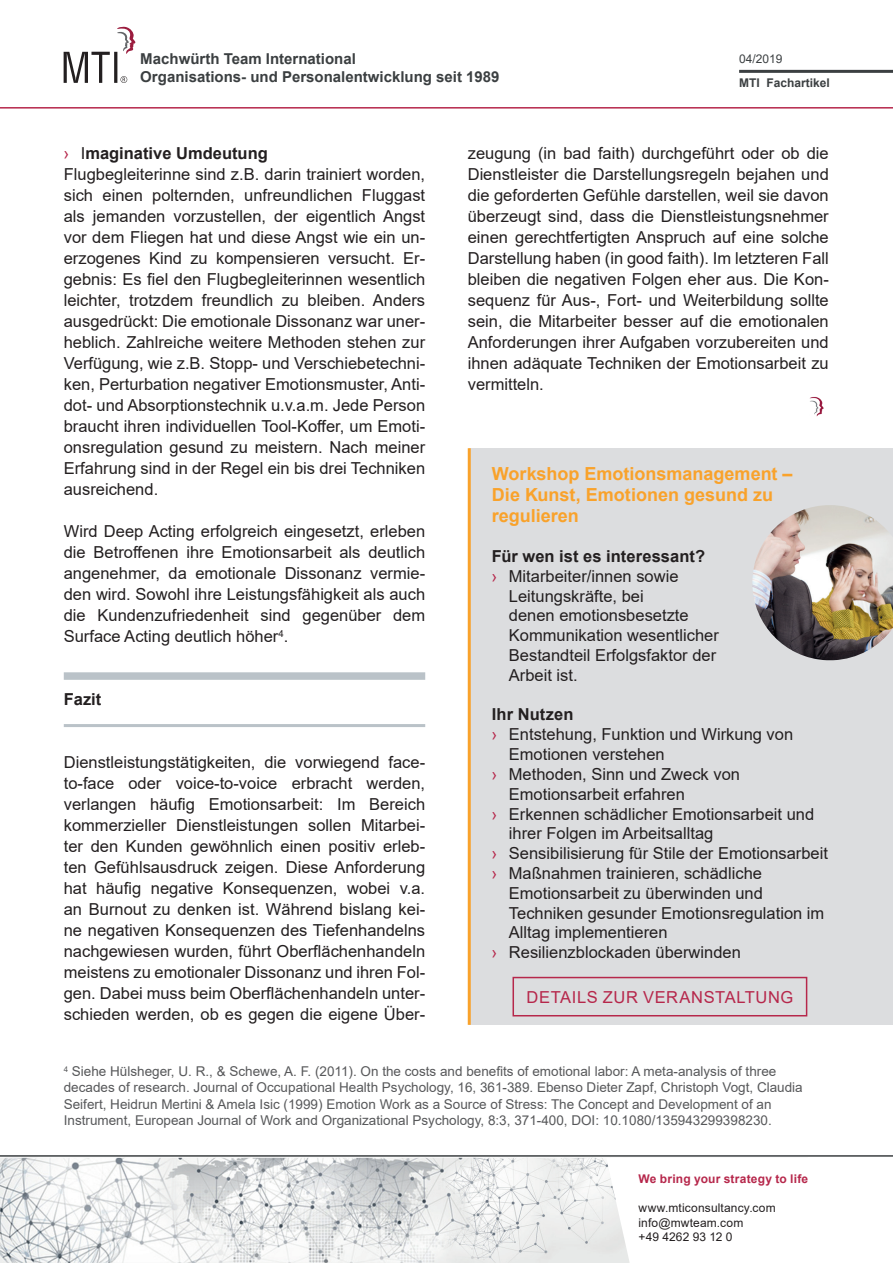
<style>
.page{position:relative;width:893px;height:1263px;background:#fff}
.page>*{position:absolute;margin:0;border:0;box-sizing:border-box;transform-origin:0 0}
.t1{font:700 18px/21px "Arial";color:#f9a22b}
.t2{font:16.5px/21px "Arial";color:#231f20;text-align:justify}
.t3{font:700 16.5px "Arial";letter-spacing:.005em;color:#231f20}
.t4{font:16.5px "Arial";letter-spacing:.04em;color:#b6274b}
.t5{font:700 15px/18px "Arial";color:#3b3f41}
.t6{font:13.5px/16.2px "Arial";color:#57585a}
.t7{font:12px/14.4px "Arial";letter-spacing:.01em;color:#231f20}
.t8{font:700 12px "Arial";letter-spacing:.015em;color:#b6274b}
.t9{font:700 12px "Arial";color:#3b3f41}
.t10{font:12px "Arial";color:#3b3f41}
.s1{color:#b6274b}
.s2{font-weight:700}
</style>
<div class="page">
<img style="left:0;top:1158px;width:606px;height:105px">
<svg style="left:606px;top:1163px;width:24px;height:100px"></svg>
<hr style="left:0;top:1155px;width:893px;height:2px;background:#3b3f41">
<hr style="left:0;top:107px;width:893px;height:2px;background:#b6274b">
<hr style="left:739px;top:70px;width:154px;height:3px;background:#3b3f41">
<svg style="left:64px;top:27px;width:71px;height:56px"></svg>
<hr style="left:64px;top:724px;width:361px;height:3px;background:#bac2c8">
<div style="left:64px;top:672px;width:361px;height:8px;background:#bac2c8"></div>
<img style="left:809px;top:397px;width:15px;height:20px">
<div style="left:469px;top:448px;width:424px;height:577px;background:#dcdddf"></div>
<hr style="left:468px;top:448px;width:3px;height:577px;background:#f9a22b">
<div style="left:512px;top:977px;width:295px;height:39px;border:2px solid #b6274b"></div>
<img style="left:752px;top:505px;width:141px;height:155px">
<p class="t5" style="left:140px;top:50px;width:361px">Machwürth Team International<br>Organisations- und Personalentwicklung seit 1989</p>
<p class="t10" style="left:739px;top:51px;width:45px">04/2019</p>
<p class="t9" style="left:739px;top:74px;width:92px">MTI Fachartikel</p>
<p class="t2" style="left:64px;top:143px;width:363px;text-align:left"><span class="s1">›</span> I<span class="s2">maginative Umdeutung<br></span>Flugbegleiterinne sind z.B. darin trainiert worden, sich einen polternden, unfreundlichen Fluggast als jemanden vorzustellen, der eigentlich Angst vor dem Fliegen hat und diese Angst wie ein un&shy;erzogenes Kind zu kompensieren versucht. Er&shy;gebnis: Es fiel den Flugbegleiterinnen wesentlich leichter, trotzdem freundlich zu bleiben. Anders ausgedrückt: Die emotionale Dissonanz war uner&shy;heblich. Zahlreiche weitere Methoden stehen zur Verfügung, wie z.B. Stopp- und Verschiebetechni&shy;ken, Perturbation negativer Emotionsmuster, Anti&shy;dot- und Absorptionstechnik u.v.a.m. Jede Person braucht ihren individuellen Tool-Koffer, um Emoti&shy;onsregulation gesund zu meistern. Nach meiner Erfahrung sind in der Regel ein bis drei Techniken ausreichend.</p>
<p class="t2" style="left:64px;top:521px;width:363px">Wird Deep Acting erfolgreich eingesetzt, erleben die Betroffenen ihre Emotionsarbeit als deutlich angenehmer, da emotionale Dissonanz vermie&shy;den wird. Sowohl ihre Leistungsfähigkeit als auch die Kundenzufriedenheit sind gegenüber dem Surface Acting deutlich höher<sup>4</sup>.</p>
<p class="t3" style="left:64px;top:688px;width:39px">Fazit</p>
<p class="t2" style="left:64px;top:752px;width:363px">Dienstleistungstätigkeiten, die vorwiegend face&shy;to-face oder voice-to-voice erbracht werden, verlangen häufig Emotionsarbeit: Im Bereich kommerzieller Dienstleistungen sollen Mitarbei&shy;ter den Kunden gewöhnlich einen positiv erleb&shy;ten Gefühlsausdruck zeigen. Diese Anforderung hat häufig negative Konsequenzen, wobei v.a. an Burnout zu denken ist. Während bislang kei&shy;ne negativen Konsequenzen des Tiefenhandelns nachgewiesen wurden, führt Oberflächenhandeln meistens zu emotionaler Dissonanz und ihren Fol&shy;gen. Dabei muss beim Oberflächenhandeln unter&shy;schieden werden, ob es gegen die eigene Über-</p>
<p class="t2" style="left:468px;top:143px;width:363px">zeugung (in bad faith) durchgeführt oder ob die Dienstleister die Darstellungsregeln bejahen und die geforderten Gefühle darstellen, weil sie davon überzeugt sind, dass die Dienstleistungsnehmer einen gerechtfertigten Anspruch auf eine solche Darstellung haben (in good faith). Im letzteren Fall bleiben die negativen Folgen eher aus. Die Kon&shy;sequenz für Aus-, Fort- und Weiterbildung sollte sein, die Mitarbeiter besser auf die emotionalen Anforderungen ihrer Aufgaben vorzubereiten und ihnen adäquate Techniken der Emotionsarbeit zu vermitteln.</p>
<p class="t1" style="left:492px;top:464px;width:302px">Workshop Emotionsmanagement –<br>Die Kunst, Emotionen gesund zu regulieren</p>
<p class="t3" style="left:492px;top:545px;width:215px">Für wen ist es interessant?</p>
<p class="t2" style="left:492px;top:565px;width:188px"><span class="s1">›</span> Mitarbeiter/innen sowie</p>
<p class="t2" style="left:509px;top:585px;width:136px">Leitungskräfte, bei</p>
<p class="t2" style="left:509px;top:605px;width:181px">denen emotionsbesetzte</p>
<p class="t2" style="left:509px;top:625px;width:211px">Kommunikation wesentlicher</p>
<p class="t2" style="left:509px;top:645px;width:209px">Bestandteil Erfolgsfaktor der</p>
<p class="t2" style="left:509px;top:664px;width:70px">Arbeit ist.</p>
<p class="t3" style="left:492px;top:703px;width:83px">Ihr Nutzen</p>
<p class="t2" style="left:492px;top:724px;width:303px"><span class="s1">›</span> Entstehung, Funktion und Wirkung von</p>
<p class="t2" style="left:509px;top:744px;width:157px">Emotionen verstehen</p>
<p class="t2" style="left:492px;top:763px;width:250px"><span class="s1">›</span> Methoden, Sinn und Zweck von</p>
<p class="t2" style="left:509px;top:783px;width:178px">Emotionsarbeit erfahren</p>
<p class="t2" style="left:492px;top:803px;width:324px"><span class="s1">›</span> Erkennen schädlicher Emotionsarbeit und</p>
<p class="t2" style="left:509px;top:823px;width:206px">ihrer Folgen im Arbeitsalltag</p>
<p class="t2" style="left:492px;top:843px;width:338px"><span class="s1">›</span> Sensibilisierung für Stile der Emotionsarbeit</p>
<p class="t2" style="left:492px;top:862px;width:272px"><span class="s1">›</span> Maßnahmen trainieren, schädliche</p>
<p class="t2" style="left:509px;top:882px;width:256px">Emotionsarbeit zu überwinden und</p>
<p class="t2" style="left:509px;top:902px;width:317px">Techniken gesunder Emotionsregulation im</p>
<p class="t2" style="left:509px;top:922px;width:160px">Alltag implementieren</p>
<p class="t2" style="left:492px;top:942px;width:251px"><span class="s1">›</span> Resilienzblockaden überwinden</p>
<p class="t4" style="left:526px;top:985px;width:268px">DETAILS ZUR VERANSTALTUNG</p>
<p class="t6" style="left:64px;top:1063px;width:740px"><sup>4</sup> Siehe Hülsheger, U. R., &amp; Schewe, A. F. (2011). On the costs and benefits of emotional labor: A meta-analysis of three decades of research. Journal of Occupational Health Psychology, 16, 361-389. Ebenso Dieter Zapf, Christoph Vogt, Claudia Seifert, Heidrun Mertini &amp; Amela Isic (1999) Emotion Work as a Source of Stress: The Concept and Development of an Instrument, European Journal of Work and Organizational Psychology, 8:3, 371-400, DOI: 10.1080/135943299398230.</p>
<p class="t8" style="left:638px;top:1171px;width:171px">We bring your strategy to life</p>
<p class="t7" style="left:638px;top:1201px;width:139px">www.mticonsultancy.com info@mwteam.com<br>+49 4262 93 12 0</p>
</div>
